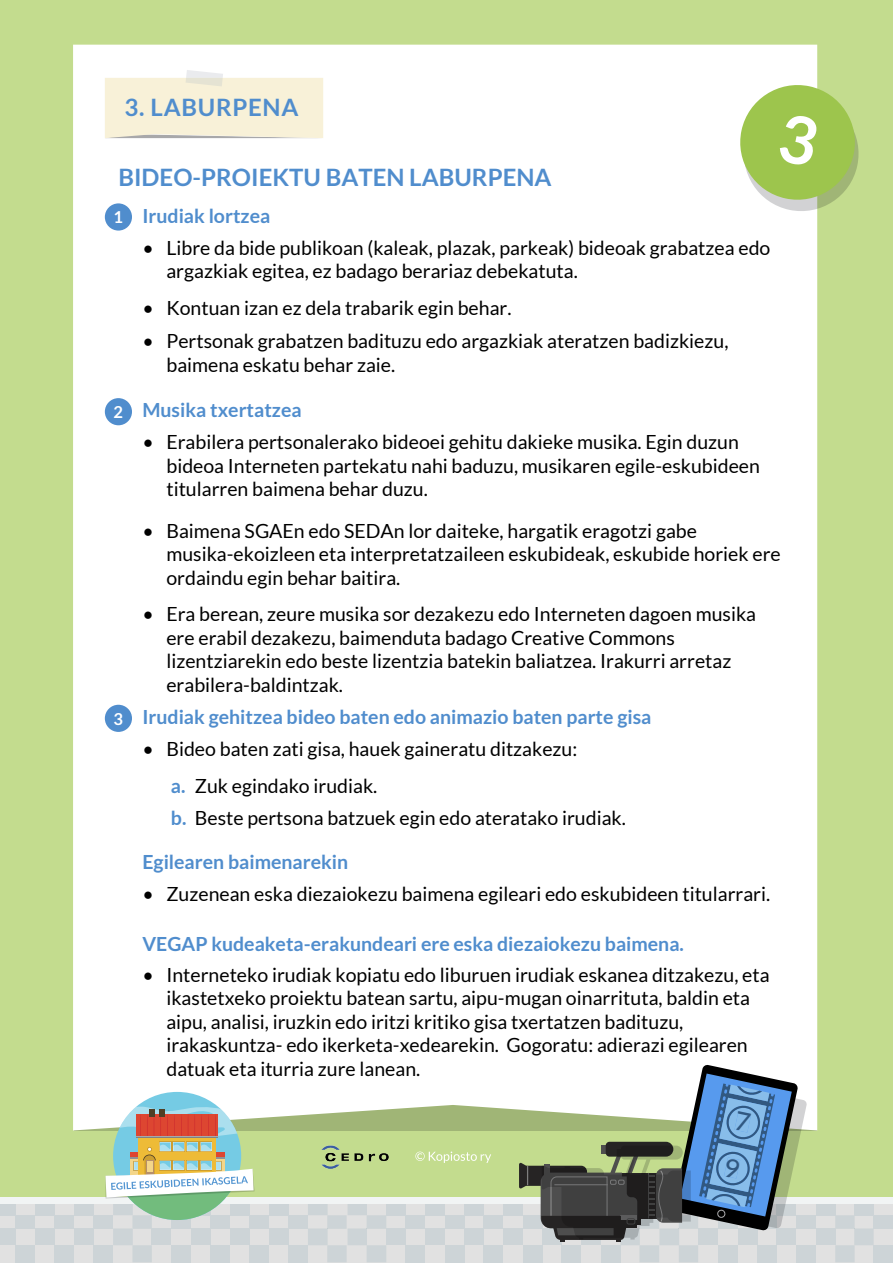
<style>
.page{position:relative;width:893px;height:1263px;background:#c3dc8e}
.page>*{position:absolute;margin:0;border:0;box-sizing:border-box;transform-origin:0 0}
.t1{font:700 24px "Lato";color:#508dcd}
.t2{font:700 24px "Lato";letter-spacing:.03em;color:#508dcd}
.t3{font:19.5px/23.4px "Lato";color:#000}
.t4{font:700 19.5px "Lato";color:#508dcd}
.t5{font:700 16.5px "Lato";color:#fff}
.s1{font-size:16.5px;color:#fff}
.s2{font-weight:700;color:#508dcd}
</style>
<div class="page">
<div style="left:73px;top:45px;width:744px;height:1085px;background:#fff"></div>
<div style="left:0;top:1204px;width:893px;height:58px;background:#e1e1e1"></div>
<div style="left:0;top:1204px;width:16px;height:11px;background:#cdd4d7"></div>
<div style="left:191px;top:1228px;width:20px;height:17px;background:#cdd4d7"></div>
<div style="left:0;top:1228px;width:16px;height:17px;background:#cdd4d7"></div>
<div style="left:211px;top:1215px;width:19px;height:14px;background:#cdd4d7"></div>
<div style="left:16px;top:1215px;width:19px;height:14px;background:#cdd4d7"></div>
<div style="left:152px;top:1228px;width:19px;height:17px;background:#cdd4d7"></div>
<div style="left:171px;top:1215px;width:20px;height:14px;background:#cdd4d7"></div>
<div style="left:230px;top:1204px;width:20px;height:11px;background:#cdd4d7"></div>
<div style="left:35px;top:1204px;width:20px;height:11px;background:#cdd4d7"></div>
<div style="left:230px;top:1228px;width:20px;height:17px;background:#cdd4d7"></div>
<div style="left:35px;top:1228px;width:20px;height:17px;background:#cdd4d7"></div>
<div style="left:250px;top:1215px;width:19px;height:14px;background:#cdd4d7"></div>
<div style="left:55px;top:1215px;width:19px;height:14px;background:#cdd4d7"></div>
<div style="left:269px;top:1204px;width:20px;height:11px;background:#cdd4d7"></div>
<div style="left:74px;top:1204px;width:20px;height:11px;background:#cdd4d7"></div>
<div style="left:269px;top:1228px;width:20px;height:17px;background:#cdd4d7"></div>
<div style="left:74px;top:1228px;width:20px;height:17px;background:#cdd4d7"></div>
<div style="left:289px;top:1215px;width:19px;height:14px;background:#cdd4d7"></div>
<div style="left:94px;top:1215px;width:19px;height:14px;background:#cdd4d7"></div>
<div style="left:386px;top:1204px;width:20px;height:11px;background:#cdd4d7"></div>
<div style="left:386px;top:1228px;width:20px;height:17px;background:#cdd4d7"></div>
<div style="left:406px;top:1215px;width:19px;height:14px;background:#cdd4d7"></div>
<div style="left:426px;top:1204px;width:19px;height:11px;background:#cdd4d7"></div>
<div style="left:426px;top:1228px;width:19px;height:17px;background:#cdd4d7"></div>
<div style="left:445px;top:1215px;width:19px;height:14px;background:#cdd4d7"></div>
<div style="left:504px;top:1204px;width:19px;height:11px;background:#cdd4d7"></div>
<div style="left:504px;top:1228px;width:19px;height:17px;background:#cdd4d7"></div>
<div style="left:464px;top:1204px;width:20px;height:11px;background:#cdd4d7"></div>
<div style="left:464px;top:1228px;width:20px;height:17px;background:#cdd4d7"></div>
<div style="left:484px;top:1215px;width:19px;height:14px;background:#cdd4d7"></div>
<div style="left:816px;top:1204px;width:19px;height:11px;background:#cdd4d7"></div>
<div style="left:816px;top:1228px;width:19px;height:17px;background:#cdd4d7"></div>
<div style="left:796px;top:1215px;width:19px;height:14px;background:#cdd4d7"></div>
<div style="left:854px;top:1204px;width:20px;height:11px;background:#cdd4d7"></div>
<div style="left:874px;top:1215px;width:19px;height:14px;background:#cdd4d7"></div>
<div style="left:211px;top:1245px;width:19px;height:17px;background:#cdd4d7"></div>
<div style="left:16px;top:1245px;width:19px;height:17px;background:#cdd4d7"></div>
<div style="left:171px;top:1245px;width:20px;height:17px;background:#cdd4d7"></div>
<div style="left:250px;top:1245px;width:19px;height:17px;background:#cdd4d7"></div>
<div style="left:55px;top:1245px;width:19px;height:17px;background:#cdd4d7"></div>
<div style="left:289px;top:1245px;width:19px;height:17px;background:#cdd4d7"></div>
<div style="left:94px;top:1245px;width:19px;height:17px;background:#cdd4d7"></div>
<svg style="left:308px;top:1204px;width:78px;height:58px"></svg>
<svg style="left:113px;top:1204px;width:39px;height:58px"></svg>
<div style="left:406px;top:1245px;width:19px;height:17px;background:#cdd4d7"></div>
<div style="left:445px;top:1245px;width:19px;height:17px;background:#cdd4d7"></div>
<div style="left:484px;top:1245px;width:19px;height:17px;background:#cdd4d7"></div>
<svg style="left:835px;top:1215px;width:39px;height:47px"></svg>
<div style="left:796px;top:1245px;width:19px;height:17px;background:#cdd4d7"></div>
<div style="left:874px;top:1245px;width:19px;height:17px;background:#cdd4d7"></div>
<div style="left:0;top:1197px;width:893px;height:7px;background:#f1f4f4"></div>
<div style="left:105px;top:203px;width:27px;height:28px;background:#508dcd;border-radius:50%"></div>
<svg style="left:105px;top:70px;width:218px;height:68px;background:#f6f0db"></svg>
<div style="left:105px;top:398px;width:27px;height:27px;background:#508dcd;border-radius:50%"></div>
<div style="left:105px;top:705px;width:27px;height:27px;background:#508dcd;border-radius:50%"></div>
<img style="left:321px;top:1145px;width:68px;height:24px">
<svg style="left:415px;top:1151px;width:76px;height:12px"></svg>
<div style="left:113px;top:1092px;width:128px;height:128px;background:#75cbe4;border-radius:50%"></div>
<svg style="left:118px;top:1198px;width:123px;height:22px;fill:#72bc7d"></svg>
<svg style="left:105px;top:1106px;width:150px;height:92px"></svg>
<svg style="left:735px;top:80px;width:124px;height:136px;background:#b6d27e"></svg>
<svg style="left:519px;top:1064px;width:288px;height:198px"></svg>
<p class="t2" style="left:124px;top:93px;width:176px">3. LABURPENA</p>
<p class="t1" style="left:118px;top:164px;width:435px">BIDEO-PROIEKTU BATEN LABURPENA</p>
<p class="t4" style="left:114px;top:204px;width:158px"><span class="s1">1</span> Irudiak lortzea</p>
<p class="t3" style="left:166px;top:236px;width:605px;text-indent:-24px">• Libre da bide publikoan (kaleak, plazak, parkeak) bideoak grabatzea edo argazkiak egitea, ez badago berariaz debekatuta.</p>
<p class="t3" style="left:142px;top:296px;width:371px">• Kontuan izan ez dela trabarik egin behar.</p>
<p class="t3" style="left:166px;top:329px;width:564px;text-indent:-24px">• Pertsonak grabatzen badituzu edo argazkiak ateratzen badizkiezu, baimena eskatu behar zaie.</p>
<p class="t4" style="left:114px;top:399px;width:190px"><span class="s1">2</span> Musika txertatzea</p>
<p class="t3" style="left:166px;top:430px;width:595px;text-indent:-24px">• Erabilera pertsonalerako bideoei gehitu dakieke musika. Egin duzun bideoa Interneten partekatu nahi baduzu, musikaren egile-eskubideen titularren baimena behar duzu.</p>
<p class="t3" style="left:166px;top:519px;width:616px;text-indent:-24px">• Baimena SGAEn edo SEDAn lor daiteke, hargatik eragotzi gabe musika-ekoizleen eta interpretatzaileen eskubideak, eskubide horiek ere ordaindu egin behar baitira.</p>
<p class="t3" style="left:166px;top:602px;width:591px;text-indent:-24px">• Era berean, zeure musika sor dezakezu edo Interneten dagoen musika ere erabil dezakezu, baimenduta badago Creative Commons lizentziarekin edo beste lizentzia batekin baliatzea. Irakurri arretaz erabilera-baldintzak.</p>
<p class="t4" style="left:142px;top:706px;width:510px">Irudiak gehitzea bideo baten edo animazio baten parte gisa</p>
<p class="t5" style="left:114px;top:709px;width:11px">3</p>
<p class="t3" style="left:142px;top:737px;width:436px">• Bideo baten zati gisa, hauek gaineratu ditzakezu:</p>
<p class="t3" style="left:171px;top:769px;width:457px;line-height:32.2px"><span class="s2">a.</span> Zuk egindako irudiak.<br><span class="s2">b.</span> Beste pertsona batzuek egin edo ateratako irudiak.</p>
<p class="t4" style="left:142px;top:851px;width:207px">Egilearen baimenarekin</p>
<p class="t3" style="left:142px;top:882px;width:629px">• Zuzenean eska diezaiokezu baimena egileari edo eskubideen titularrari.</p>
<p class="t4" style="left:142px;top:932px;width:543px">VEGAP kudeaketa-erakundeari ere eska diezaiokezu baimena.</p>
<p class="t3" style="left:166px;top:963px;width:605px;text-indent:-24px">• Interneteko irudiak kopiatu edo liburuen irudiak eskanea ditzakezu, eta ikastetxeko proiektu batean sartu, aipu-mugan oinarrituta, baldin eta aipu, analisi, iruzkin edo iritzi kritiko gisa txertatzen badituzu, irakaskuntza- edo ikerketa-xedearekin. Gogoratu: adierazi egilearen datuak eta iturria zure lanean.</p>
</div>
